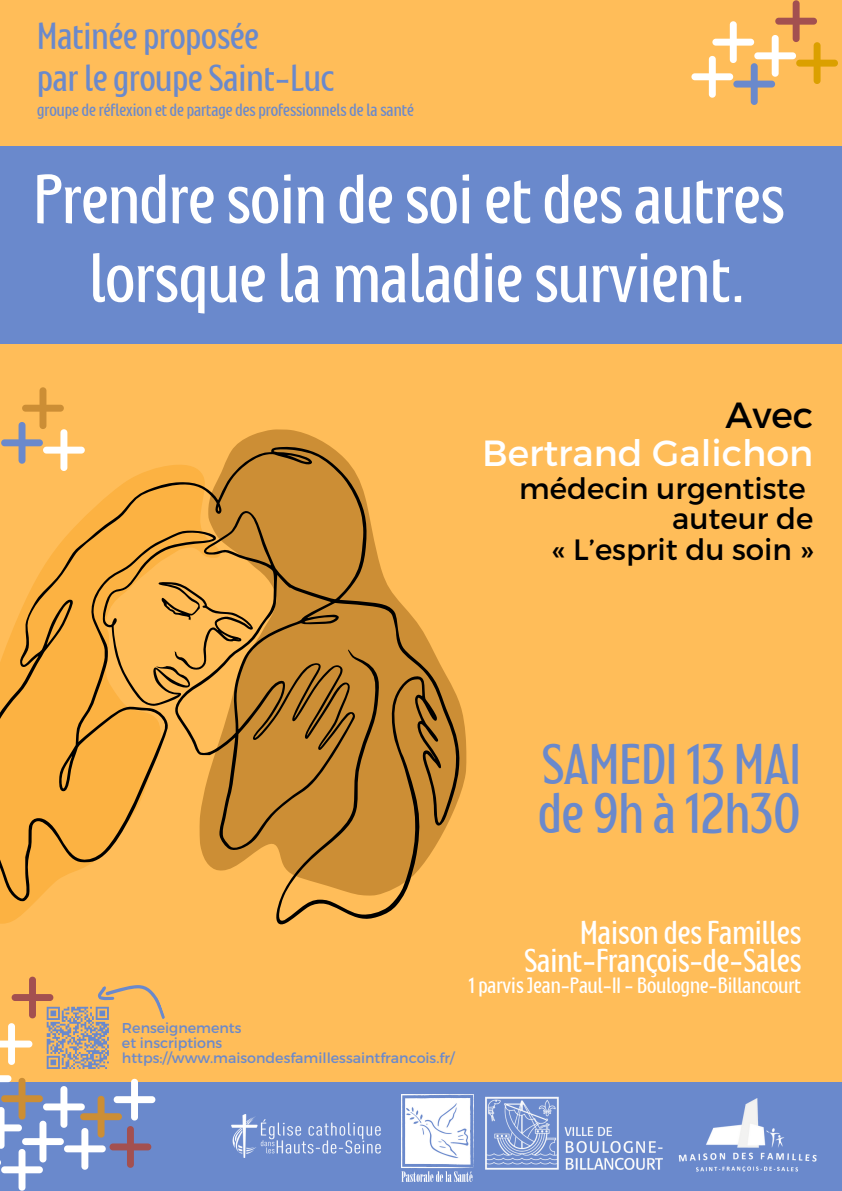
<style>
.page{position:relative;width:842px;height:1191px;background:#fff}
.page>*{position:absolute;margin:0;border:0;box-sizing:border-box;transform-origin:0 0}
.t1{font:56.3px/78.7px "Montagna LTD";color:#fff;text-align:center}
.t2{font:46px/48.7px "Montagna LTD";color:#6a89cc}
.t3{font:36.3px "Montserrat";color:#fff}
.t4{font:36.3px "Montserrat";color:#000}
.t5{font:30.3px/41.7px "Montagna LTD";color:#6a89cc}
.t6{font:29.3px/30.7px "Montserrat";color:#000;text-align:right}
.t7{font:26.6px/27.7px "Montagna LTD";color:#fff;text-align:right}
.t8{font:17.8px "Montagna LTD";color:#fff}
.t9{font:14.3px/15px "Montserrat";color:#6a89cc}
.t10{font:14.3px "Montagna LTD";color:#6a89cc}
</style>
<div class="page">
<div style="left:0;top:0;width:842px;height:1190px;background:#ffbd59"></div>
<svg style="left:235px;top:429px;width:232px;height:365px"></svg>
<svg style="left:0;top:446px;width:460px;height:479px"></svg>
<svg style="left:1px;top:387px;width:84px;height:84px"></svg>
<div style="left:0;top:1081px;width:842px;height:109px;background:#6a89cc"></div>
<img style="left:678px;top:1098px;width:139px;height:74px">
<img style="left:485px;top:1096px;width:178px;height:73px">
<img style="left:402px;top:1094px;width:72px;height:86px">
<img style="left:231px;top:1114px;width:150px;height:44px">
<svg style="left:691px;top:0;width:147px;height:105px"></svg>
<div style="left:0;top:146px;width:842px;height:197px;background:#6a89cc"></div>
<div style="left:166px;top:618px;width:35px;height:35px;background:#ffbd59;border-radius:50%"></div>
<div style="left:148px;top:640px;width:27px;height:27px;background:#ffbd59;border-radius:50%"></div>
<svg style="left:0;top:976px;width:166px;height:214px"></svg>
<h3 class="t5" style="left:37px;top:18px;width:298px">Matinée proposée<br>par le groupe Saint-Luc</h3>
<p class="t10" style="left:37px;top:104px;width:378px">groupe de réflexion et de partage des professionnels de la santé</p>
<h1 class="t1" style="left:33px;top:165px;width:753px">Prendre soin de soi et des autres lorsque la maladie survient.</h1>
<h3 class="t4" style="left:725px;top:391px;width:89px">Avec</h3>
<h3 class="t3" style="left:482px;top:429px;width:333px">Bertrand Galichon</h3>
<h3 class="t6" style="left:519px;top:471px;width:296px">médecin urgentiste auteur de<br>« L’esprit du soin »</h3>
<h2 class="t2" style="left:538px;top:744px;width:264px">SAMEDI 13 MAI de 9h à 12h30</h2>
<p class="t9" style="left:122px;top:1019px;width:334px">Renseignements<br>et inscriptions https://www.maisondesfamillessaintfrancois.fr/</p>
<h3 class="t7" style="left:524px;top:921px;width:278px">Maison des Familles<br>Saint-François-de-Sales</h3>
<p class="t8" style="left:469px;top:977px;width:334px">1 parvis Jean-Paul-II - Boulogne-Billancourt</p>
</div>
